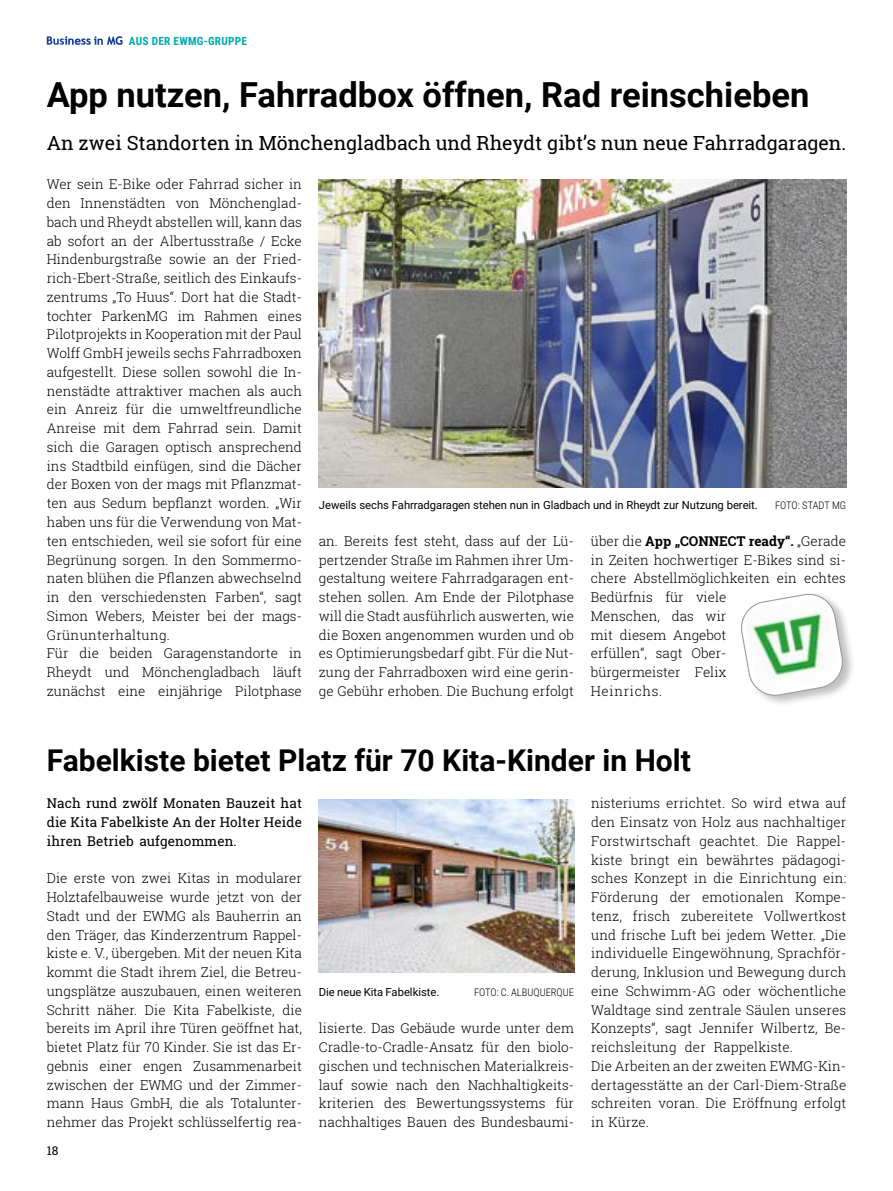
<style>
.page{position:relative;width:893px;height:1191px;background:#fff}
.page>*{position:absolute;margin:0;border:0;box-sizing:border-box;transform-origin:0 0}
.t1{font:700 34.5px "Roboto";color:#000}
.t2{font:700 30px "Roboto";color:#000}
.t3{font:19.5px "Roboto Slab";color:#000}
.t4{font:300 13.5px/18.8px "Roboto Slab";color:#000}
.t5{font:13.5px/18.8px "Roboto Slab";letter-spacing:.01em;color:#000;text-align:justify}
.t6{font:12px "Roboto Slab";color:#000}
.t7{font:700 11.4px "Roboto Condensed";letter-spacing:.02em;color:#00abae}
.t8{font:11.25px "Roboto";color:#000}
.t9{font:300 10.5px "Roboto Condensed";color:#000}
.s1{font-weight:700}
</style>
<div class="page">
<svg style="left:47px;top:36px;width:76px;height:9px"></svg>
<img style="left:319px;top:179px;width:527px;height:309px">
<div style="left:741px;top:592px;width:116px;height:115px;background:#000;opacity:.25"></div>
<svg style="left:741px;top:592px;width:103px;height:105px"></svg>
<img style="left:319px;top:799px;width:255px;height:173px">
<p class="t7" style="left:129px;top:33px;width:120px">AUS DER EWMG-GRUPPE</p>
<h1 class="t1" style="left:47px;top:70px;width:764px">App nutzen, Fahrradbox öffnen, Rad reinschieben</h1>
<h3 class="t3" style="left:47px;top:129px;width:801px">An zwei Standorten in Mönchengladbach und Rheydt gibt’s nun neue Fahrradgaragen.</h3>
<p class="t4" style="left:47px;top:175px;width:257px">Wer sein E-Bike oder Fahrrad sicher in den Innenstädten von Mönchenglad&shy;bach und Rheydt abstellen will, kann das ab sofort an der Albertusstraße / Ecke Hindenburgstraße sowie an der Fried&shy;rich-Ebert-Straße, seitlich des Einkaufs&shy;zentrums „To Huus“. Dort hat die Stadt&shy;tochter ParkenMG im Rahmen eines Pilotprojekts in Kooperation mit der Paul Wolff GmbH jeweils sechs Fahrradboxen aufgestellt. Diese sollen sowohl die In&shy;nenstädte attraktiver machen als auch ein Anreiz für die umweltfreundliche Anreise mit dem Fahrrad sein. Damit sich die Garagen optisch ansprechend ins Stadtbild einfügen, sind die Dächer der Boxen von der mags mit Pflanzmat&shy;ten aus Sedum bepflanzt worden. „Wir haben uns für die Verwendung von Mat&shy;ten entschieden, weil sie sofort für eine Begrünung sorgen. In den Sommermo&shy;naten blühen die Pflanzen abwechselnd in den verschiedensten Farben“, sagt Simon Webers, Meister bei der mags-Grünunterhaltung.<br>Für die beiden Garagenstandorte in Rheydt und Mönchengladbach läuft zunächst eine einjährige Pilotphase</p>
<p class="t8" style="left:319px;top:497px;width:440px">Jeweils sechs Fahrradgaragen stehen nun in Gladbach und in Rheydt zur Nutzung bereit.</p>
<p class="t9" style="left:775px;top:497px;width:73px">FOTO: STADT MG</p>
<p class="t4" style="left:319px;top:531px;width:257px;text-align:justify">an. Bereits fest steht, dass auf der Lü&shy;pertzender Straße im Rahmen ihrer Um&shy;gestaltung weitere Fahrradgaragen ent&shy;stehen sollen. Am Ende der Pilotphase will die Stadt ausführlich auswerten, wie die Boxen angenommen wurden und ob es Optimierungsbedarf gibt. Für die Nut&shy;zung der Fahrradboxen wird eine gerin&shy;ge Gebühr erhoben. Die Buchung erfolgt</p>
<p class="t4" style="left:591px;top:531px;width:257px">über die <span class="s1">App „CONNECT ready“.</span> „Gerade in Zeiten hochwertiger E-Bikes sind si&shy;chere Abstellmöglichkeiten ein echtes<br>Bedürfnis für viele<br>Menschen, das wir<br>mit diesem Angebot<br>erfüllen“, sagt Ober-<br>bürgermeister Felix<br>Heinrichs.</p>
<h2 class="t2" style="left:47px;top:739px;width:646px">Fabelkiste bietet Platz für 70 Kita-Kinder in Holt</h2>
<p class="t5" style="left:47px;top:794px;width:257px">Nach rund zwölf Monaten Bauzeit hat die Kita Fabelkiste An der Holter Heide ihren Betrieb aufgenommen.</p>
<p class="t4" style="left:47px;top:868px;width:257px;text-align:justify">Die erste von zwei Kitas in modularer Holztafelbauweise wurde jetzt von der Stadt und der EWMG als Bauherrin an den Träger, das Kinderzentrum Rappel&shy;kiste e. V., übergeben. Mit der neuen Kita kommt die Stadt ihrem Ziel, die Betreu&shy;ungsplätze auszubauen, einen weiteren Schritt näher. Die Kita Fabelkiste, die bereits im April ihre Türen geöffnet hat, bietet Platz für 70 Kinder. Sie ist das Er&shy;gebnis einer engen Zusammenarbeit zwischen der EWMG und der Zimmer&shy;mann Haus GmbH, die als Totalunter&shy;nehmer das Projekt schlüsselfertig rea-</p>
<p class="t6" style="left:47px;top:1142px;width:13px">18</p>
<p class="t8" style="left:319px;top:984px;width:122px">Die neue Kita Fabelkiste.</p>
<p class="t9" style="left:474px;top:985px;width:102px">FOTO: C. ALBUQUERQUE</p>
<p class="t4" style="left:319px;top:1018px;width:257px;text-align:justify">lisierte. Das Gebäude wurde unter dem Cradle-to-Cradle-Ansatz für den biolo&shy;gischen und technischen Materialkreis&shy;lauf sowie nach den Nachhaltigkeits&shy;kriterien des Bewertungssystems für nachhaltiges Bauen des Bundesbaumi-</p>
<p class="t4" style="left:591px;top:793px;width:257px">nisteriums errichtet. So wird etwa auf den Einsatz von Holz aus nachhaltiger Forstwirtschaft geachtet. Die Rappel&shy;kiste bringt ein bewährtes pädagogi&shy;sches Konzept in die Einrichtung ein:<br>Förderung der emotionalen Kompe&shy;tenz, frisch zubereitete Vollwertkost und frische Luft bei jedem Wetter. „Die individuelle Eingewöhnung, Sprachför&shy;derung, Inklusion und Bewegung durch eine Schwimm-AG oder wöchentliche Waldtage sind zentrale Säulen unseres Konzepts“, sagt Jennifer Wilbertz, Be&shy;reichsleitung der Rappelkiste.<br>Die Arbeiten an der zweiten EWMG-Kin&shy;dertagesstätte an der Carl-Diem-Straße schreiten voran. Die Eröffnung erfolgt in Kürze.</p>
</div>
